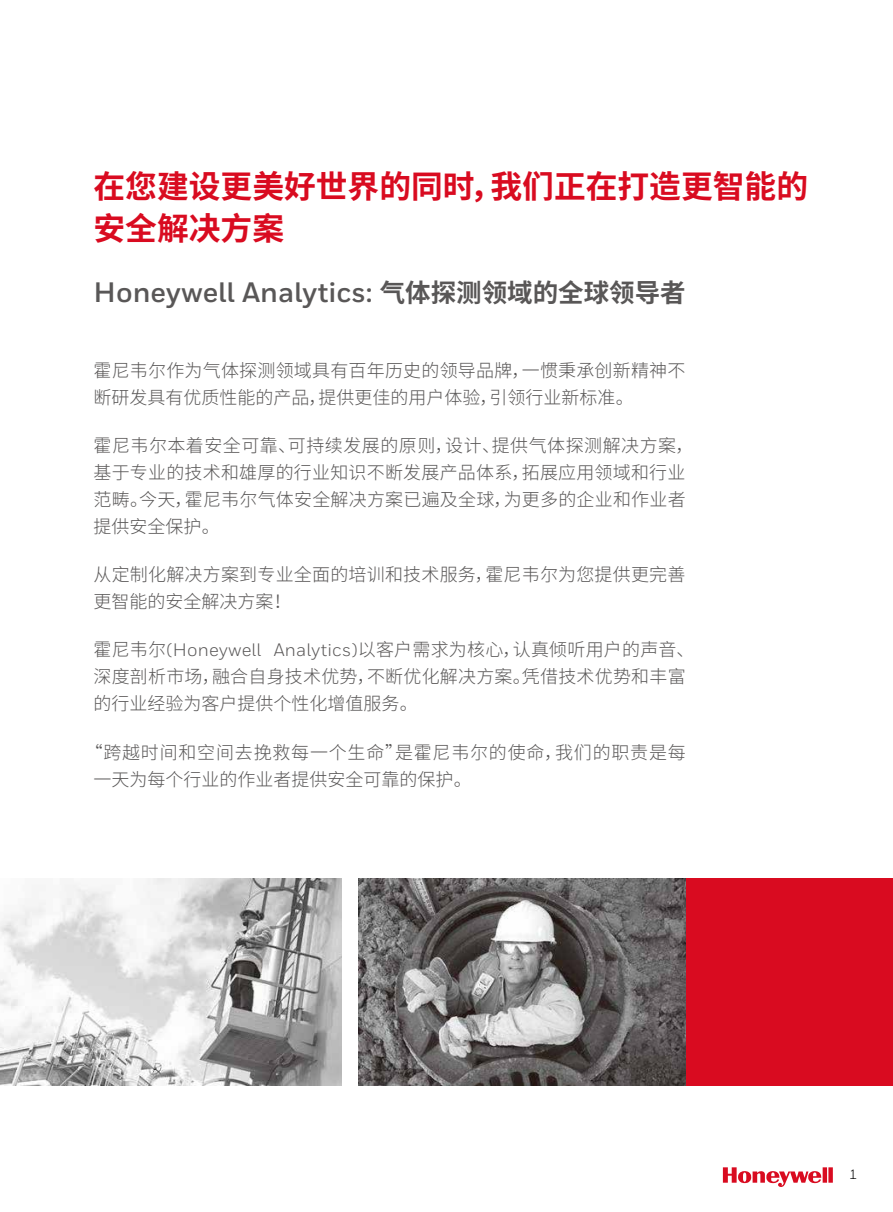
<style>
.page{position:relative;width:893px;height:1212px;background:#fff}
.page>*{position:absolute;margin:0;border:0;box-sizing:border-box;transform-origin:0 0}
.t1{font:700 31.8px/41.7px "Source Han Sans SC";color:#d90b20}
.t2{font:700 28.05px "Honeywell Sans";color:#595757}
.t3{font:300 18px/27px "Source Han Sans SC";letter-spacing:.01em;color:#595757}
.t4{font:300 18px/27px "Source Han Sans SC";letter-spacing:.045em;color:#595757}
.t5{font:13.5px "Honeywell Sans";color:#000}
.s1{font-family:"Source Han Sans SC";font-size:25.5px}
.s2{font-family:"Honeywell Sans";font-weight:400}
</style>
<div class="page">
<svg style="left:723px;top:1167px;width:110px;height:20px"></svg>
<div style="left:686px;top:878px;width:207px;height:207px;background:#d90b20"></div>
<img style="left:359px;top:878px;width:327px;height:207px">
<img style="left:0;top:878px;width:342px;height:207px">
<h1 class="t1" style="left:94px;top:166px;width:716px">在您建设更美好世界的同时，我们正在打造更智能的安全解决方案</h1>
<h2 class="t2" style="left:94px;top:276px;width:594px">Honeywell Analytics: <span class="s1">气体探测领域的全球领导者</span></h2>
<p class="t3" style="left:94px;top:357px;width:593px">霍尼韦尔作为气体探测领域具有百年历史的领导品牌，一惯秉承创新精神不断研发具有优质性能的产品，提供更佳的用户体验，引领行业新标准。</p>
<p class="t3" style="left:94px;top:432px;width:601px">霍尼韦尔本着安全可靠、可持续发展的原则，设计、提供气体探测解决方案，基于专业的技术和雄厚的行业知识不断发展产品体系，拓展应用领域和行业范畴。今天，霍尼韦尔气体安全解决方案已遍及全球，为更多的企业和作业者提供安全保护。</p>
<p class="t3" style="left:94px;top:561px;width:593px">从定制化解决方案到专业全面的培训和技术服务，霍尼韦尔为您提供更完善更智能的安全解决方案！</p>
<p class="t3" style="left:94px;top:637px;width:602px">霍尼韦尔<span class="s2">(Honeywell Analytics)</span>以客户需求为核心，认真倾听用户的声音、深度剖析市场，融合自身技术优势，不断优化解决方案。凭借技术优势和丰富的行业经验为客户提供个性化增值服务。</p>
<p class="t4" style="left:94px;top:739px;width:594px;text-indent:-9px">“跨越时间和空间去挽救每一个生命”是霍尼韦尔的使命，我们的职责是每一天为每个行业的作业者提供安全可靠的保护。</p>
<p class="t5" style="left:849px;top:1166px;width:10px">1</p>
</div>
